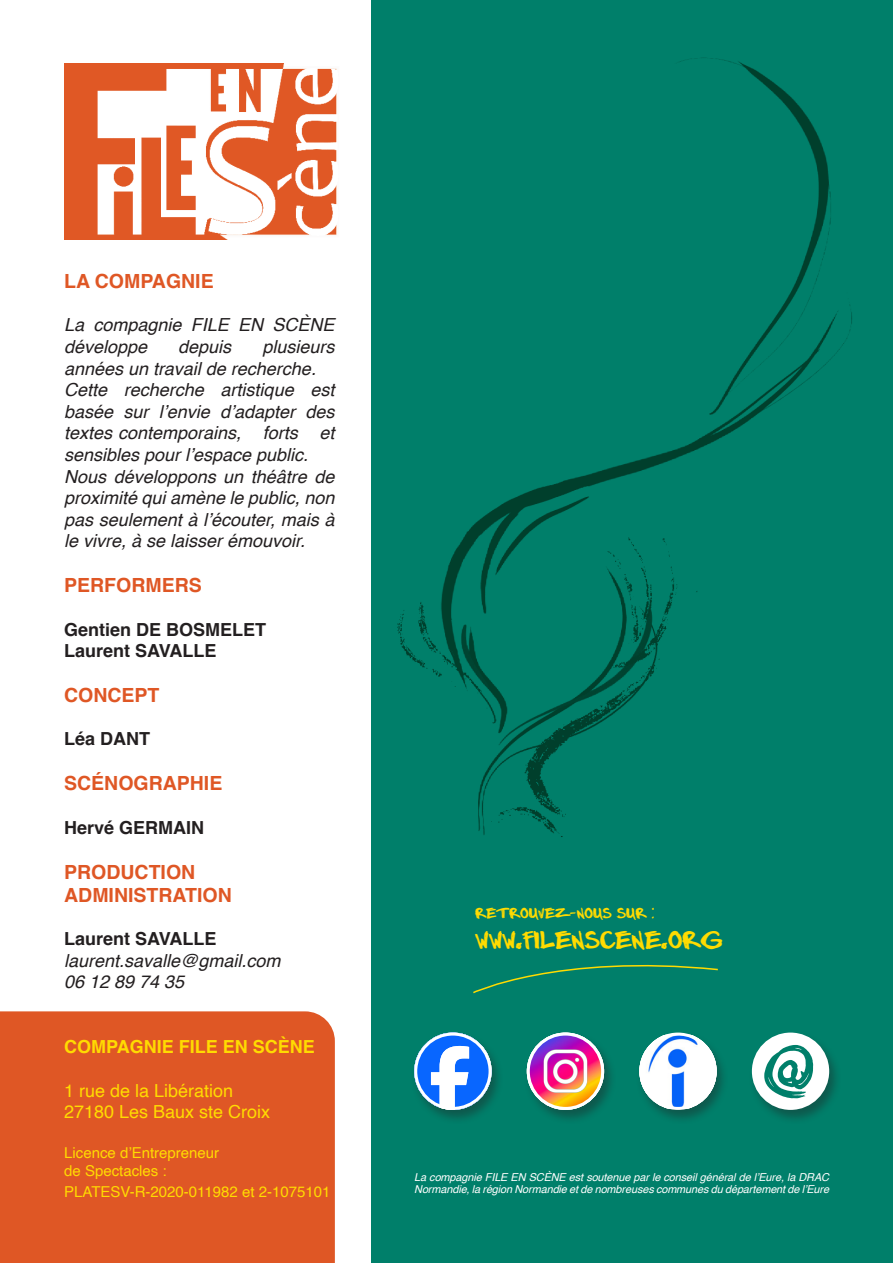
<style>
.page{position:relative;width:893px;height:1263px;background:#fff}
.page>*{position:absolute;margin:0;border:0;box-sizing:border-box;transform-origin:0 0}
.t1{font:71.85px "Twin Marker";color:#007f6a}
.t2{font:34.2px "Twin Marker";color:#ffdb01}
.t3{font:20.55px "Twin Marker";color:#ffdb01}
.t4{font:700 19.5px "Helvetica";color:#df5725}
.t5{font:italic 18px/21.6px "Helvetica";color:#231f20}
.t6{font:700 18px "Helvetica";color:#231f20}
.t7{font:18px "Helvetica";color:#ffdb01}
.t8{font:700 18px "Helvetica";color:#ffdb01}
.t9{font:15px "Helvetica";color:#ffdb01}
.t10{font:italic 10.95px/12.3px "Helvetica";letter-spacing:-.01em;color:#fff}
</style>
<div class="page">
<div style="left:372px;top:0;width:521px;height:1263px;background:#007f6a"></div>
<div style="left:0;top:1011px;width:335px;height:252px;background:#df5725"></div>
<img style="left:397px;top:57px;width:455px;height:780px">
<img style="left:64px;top:64px;width:273px;height:175px">
<svg style="left:473px;top:964px;width:245px;height:30px"></svg>
<div style="left:411px;top:1032px;width:93px;height:93px;background:#231f20;opacity:.4"></div>
<svg style="left:414px;top:1032px;width:77px;height:78px"></svg>
<div style="left:414px;top:1032px;width:78px;height:78px;border:3px solid #fff;border-radius:50%"></div>
<div style="left:523px;top:1032px;width:93px;height:93px;background:#231f20;opacity:.4"></div>
<img style="left:527px;top:1032px;width:77px;height:78px;border-radius:39px">
<div style="left:527px;top:1032px;width:77px;height:78px;border:3px solid #fff;border-radius:50%"></div>
<div style="left:636px;top:1032px;width:93px;height:93px;background:#231f20;opacity:.4"></div>
<img style="left:639px;top:1035px;width:78px;height:73px">
<div style="left:639px;top:1032px;width:78px;height:78px;border:3px solid #fff;border-radius:50%"></div>
<div style="left:748px;top:1032px;width:93px;height:93px;background:#231f20;opacity:.4"></div>
<div style="left:753px;top:1034px;width:75px;height:74px;background:#fff;border-radius:50%"></div>
<div style="left:752px;top:1032px;width:77px;height:78px;border:3px solid #fff;border-radius:50%"></div>
<p class="t4" style="left:64px;top:269px;width:151px">LA COMPAGNIE</p>
<p class="t5" style="left:64px;top:315px;width:272px">La compagnie FILE EN SCÈNE développe</p>
<p class="t5" style="left:178px;top:336px;width:55px">depuis</p>
<p class="t5" style="left:64px;top:336px;width:272px;text-indent:198px">plusieurs années un travail de recherche.</p>
<p class="t5" style="left:64px;top:379px;width:272px;text-align:justify">Cette recherche artistique est basée sur l’envie d’adapter des textes contemporains, forts et sensibles pour l’espace public.</p>
<p class="t5" style="left:64px;top:466px;width:272px;text-align:justify">Nous développons un théâtre de proximité qui amène le public, non pas seulement à l’écouter, mais à le vivre, à se laisser émouvoir.</p>
<p class="t4" style="left:64px;top:574px;width:139px">PERFORMERS</p>
<p class="t6" style="left:64px;top:618px;width:204px">Gentien DE BOSMELET</p>
<p class="t6" style="left:64px;top:640px;width:154px">Laurent SAVALLE</p>
<p class="t4" style="left:64px;top:683px;width:97px">CONCEPT</p>
<p class="t6" style="left:64px;top:728px;width:88px">Léa DANT</p>
<p class="t4" style="left:64px;top:772px;width:160px">SCÉNOGRAPHIE</p>
<p class="t6" style="left:64px;top:816px;width:142px">Hervé GERMAIN</p>
<p class="t4" style="left:64px;top:860px;width:133px">PRODUCTION</p>
<p class="t4" style="left:64px;top:883px;width:169px">ADMINISTRATION</p>
<p class="t6" style="left:64px;top:928px;width:154px">Laurent SAVALLE</p>
<p class="t5" style="left:64px;top:950px;width:218px">laurent.savalle@gmail.com</p>
<p class="t5" style="left:64px;top:972px;width:122px">06 12 89 74 35</p>
<p class="t8" style="left:64px;top:1036px;width:252px">COMPAGNIE FILE EN SCÈNE</p>
<p class="t7" style="left:64px;top:1076px;width:171px">1 rue de la Libération</p>
<p class="t7" style="left:64px;top:1098px;width:208px">27180 Les Baux ste Croix</p>
<p class="t9" style="left:64px;top:1141px;width:157px">Licence d’Entrepreneur</p>
<p class="t9" style="left:64px;top:1159px;width:104px">de Spectacles :</p>
<p class="t9" style="left:64px;top:1180px;width:268px">PLATESV-R-2020-011982 et 2-1075101</p>
<p class="t3" style="left:475px;top:899px;width:181px">retrouvez-nous sur :</p>
<p class="t2" style="left:475px;top:918px;width:249px">www.filenscene.org</p>
<p class="t1" style="left:764px;top:1027px;width:52px">@</p>
<p class="t10" style="left:414px;top:1171px;width:416px">La compagnie FILE EN SCÈNE est soutenue par le conseil général de l’Eure, la DRAC<br>Normandie, la région Normandie et de nombreuses communes du département de l’Eure</p>
</div>
